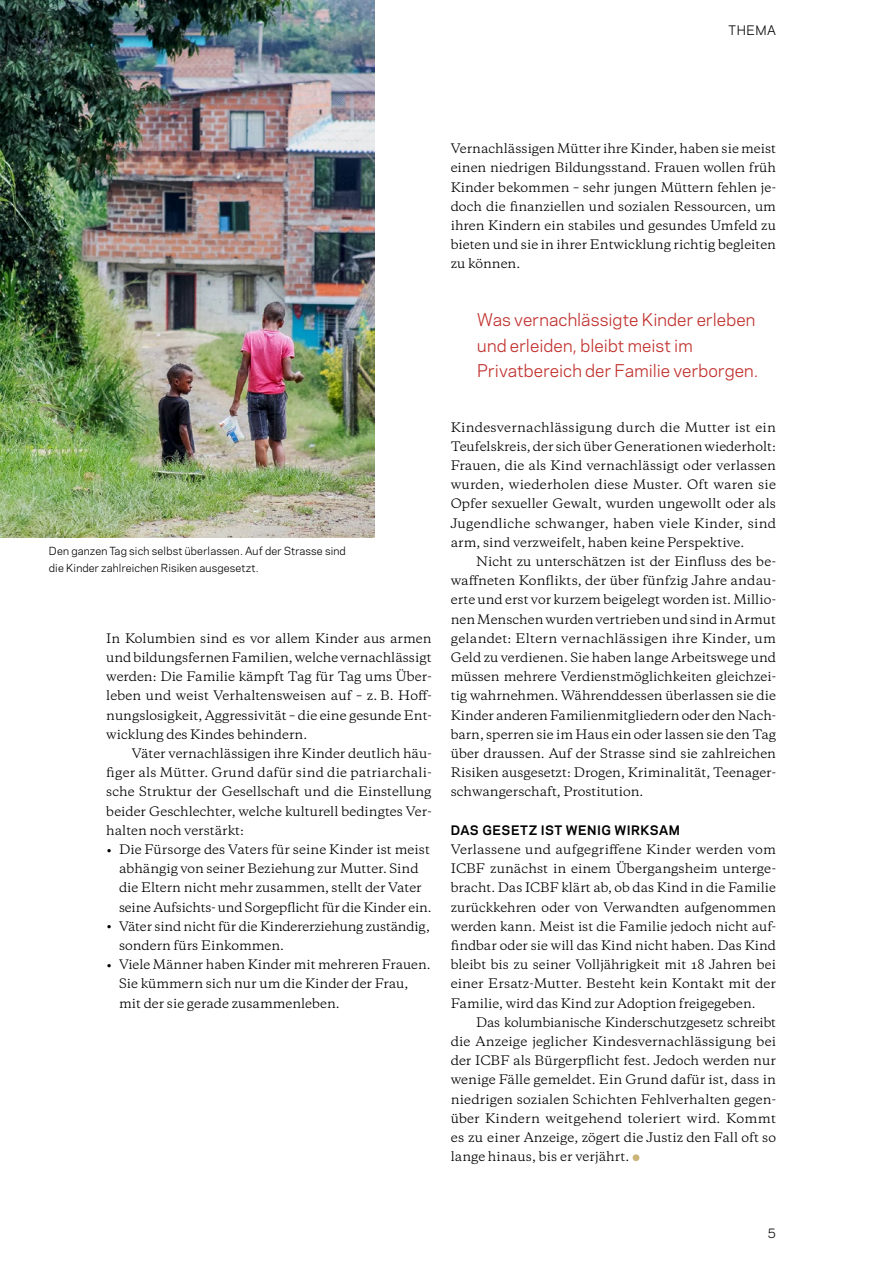
<style>
.page{position:relative;width:893px;height:1263px;background:#fff}
.page>*{position:absolute;margin:0;border:0;box-sizing:border-box;transform-origin:0 0}
.t1{font:16.5px/25.5px "Galaxie Polaris";letter-spacing:.005em;color:#c1302d}
.t2{font:12.3px/19.2px "Galaxie Copernicus";color:#000;text-align:justify}
.t3{font:700 12.3px "Galaxie Polaris";letter-spacing:.035em;color:#000}
.t4{font:12.3px "Galaxie Polaris";letter-spacing:.045em;color:#000}
.t5{font:10.5px/16.5px "Galaxie Polaris";letter-spacing:.015em;color:#000}
.s1{font-size:16.05px}
.s2{color:#cab478}
</style>
<div class="page">
<img style="left:0;top:0;width:374px;height:537px">
<p class="t4" style="left:729px;top:21px;width:49px">THEMA</p>
<p class="t5" style="left:49px;top:542px;width:298px">Den ganzen Tag sich selbst überlassen. Auf der Strasse sind die Kinder zahlreichen Risiken ausgesetzt.</p>
<p class="t2" style="left:106px;top:629px;width:327px">In Kolumbien sind es vor allem Kinder aus armen und bildungsfernen Familien, welche vernachlässigt werden: Die Familie kämpft Tag für Tag ums Über&shy;leben und weist Verhaltensweisen auf – z. B. Hoff&shy;nungslosigkeit, Aggressivität – die eine gesunde Ent&shy;wicklung des Kindes behindern.</p>
<p class="t2" style="left:106px;top:744px;width:327px;text-indent:26px">Väter vernachlässigen ihre Kinder deutlich häu&shy;figer als Mütter. Grund dafür sind die patriarchali&shy;sche Struktur der Gesellschaft und die Einstellung beider Geschlechter, welche kulturell bedingtes Ver&shy;halten noch verstärkt:</p>
<p class="t2" style="left:119px;top:840px;width:314px;text-align:left;text-indent:-13px"><span class="s1">•</span> Die Fürsorge des Vaters für seine Kinder ist meist abhängig von seiner Beziehung zur Mutter. Sind die Eltern nicht mehr zusammen, stellt der Vater seine Aufsichts- und Sorgepflicht für die Kinder ein.</p>
<p class="t2" style="left:119px;top:917px;width:312px;text-indent:-13px"><span class="s1">•</span> Väter sind nicht für die Kindererziehung zuständig, sondern fürs Einkommen.</p>
<p class="t2" style="left:119px;top:955px;width:313px;text-align:left;text-indent:-13px"><span class="s1">•</span> Viele Männer haben Kinder mit mehreren Frauen.<br>Sie kümmern sich nur um die Kinder der Frau, mit der sie gerade zusammenleben.</p>
<p class="t2" style="left:451px;top:139px;width:327px">Vernachlässigen Mütter ihre Kinder, haben sie meist einen niedrigen Bildungsstand. Frauen wollen früh Kinder bekommen – sehr jungen Müttern fehlen je&shy;doch die finanziellen und sozialen Ressourcen, um ihren Kindern ein stabiles und gesundes Umfeld zu bieten und sie in ihrer Entwicklung richtig begleiten zu können.</p>
<h1 class="t1" style="left:477px;top:306px;width:283px">Was vernachlässigte Kinder erleben und erleiden, bleibt meist im<br>Privatbereich der Familie verborgen.</h1>
<p class="t2" style="left:451px;top:417px;width:327px">Kindesvernachlässigung durch die Mutter ist ein Teufelskreis, der sich über Generationen wiederholt:<br>Frauen, die als Kind vernachlässigt oder verlassen wurden, wiederholen diese Muster. Oft waren sie Opfer sexueller Gewalt, wurden ungewollt oder als Jugendliche schwanger, haben viele Kinder, sind arm, sind verzweifelt, haben keine Perspektive.</p>
<p class="t2" style="left:451px;top:552px;width:327px;text-indent:26px">Nicht zu unterschätzen ist der Einfluss des be&shy;waffneten Konflikts, der über fünfzig Jahre andau&shy;erte und erst vor kurzem beigelegt worden ist. Millio&shy;nen Menschen wurden vertrieben und sind in Armut gelandet: Eltern vernachlässigen ihre Kinder, um Geld zu verdienen. Sie haben lange Arbeitswege und müssen mehrere Verdienstmöglichkeiten gleichzei&shy;tig wahrnehmen. Währenddessen überlassen sie die Kinder anderen Familienmitgliedern oder den Nach&shy;barn, sperren sie im Haus ein oder lassen sie den Tag über draussen. Auf der Strasse sind sie zahlreichen Risiken ausgesetzt: Drogen, Kriminalität, Teenager&shy;schwangerschaft, Prostitution.</p>
<p class="t3" style="left:451px;top:821px;width:231px">DAS GESETZ IST WENIG WIRKSAM</p>
<p class="t2" style="left:451px;top:840px;width:327px">Verlassene und aufgegriffene Kinder werden vom ICBF zunächst in einem Übergangsheim unterge&shy;bracht. Das ICBF klärt ab, ob das Kind in die Familie zurückkehren oder von Verwandten aufgenommen werden kann. Meist ist die Familie jedoch nicht auf&shy;findbar oder sie will das Kind nicht haben. Das Kind bleibt bis zu seiner Volljährigkeit mit 18 Jahren bei einer Ersatz-Mutter. Besteht kein Kontakt mit der Familie, wird das Kind zur Adoption freigegeben.</p>
<p class="t2" style="left:451px;top:1013px;width:327px;text-indent:26px">Das kolumbianische Kinderschutzgesetz schreibt die Anzeige jeglicher Kindesvernachlässigung bei der ICBF als Bürgerpflicht fest. Jedoch werden nur wenige Fälle gemeldet. Ein Grund dafür ist, dass in niedrigen sozialen Schichten Fehlverhalten gegen&shy;über Kindern weitgehend toleriert wird. Kommt es zu einer Anzeige, zögert die Justiz den Fall oft so lange hinaus, bis er verjährt. <span class="s2">⚫</span></p>
<p class="t4" style="left:767px;top:1224px;width:10px">5</p>
</div>
